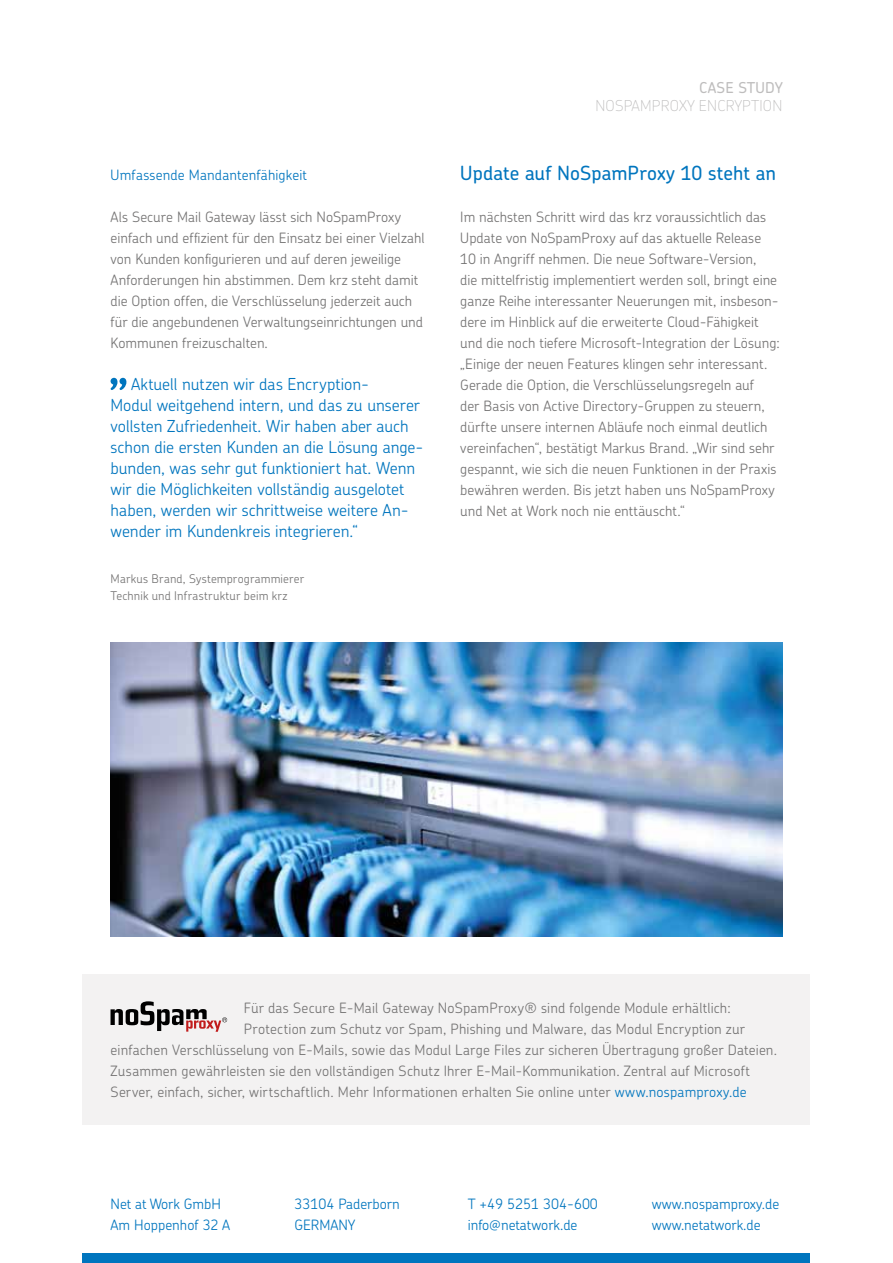
<style>
.page{position:relative;width:893px;height:1263px;background:#fff}
.page>*{position:absolute;margin:0;border:0;box-sizing:border-box;transform-origin:0 0}
.t1{font:500 19.5px "Chevin Std";color:#0075be}
.t2{font:300 16.5px/21px "Chevin Pro";color:#0075be}
.t3{font:100 15px "Chevin Pro";letter-spacing:.015em;color:#bebdbd}
.t4{font:500 15px "Chevin Pro";letter-spacing:.015em;color:#bebdbd}
.t5{font:300 14.25px/21px "Chevin Pro";letter-spacing:.005em;color:#747373}
.t6{font:300 14.25px/21px "Chevin Pro";color:#0075be}
.t7{font:300 12px/16.5px "Chevin Pro";letter-spacing:.015em;color:#747373}
.s1{color:#0075be}
</style>
<div class="page">
<svg style="left:111px;top:378px;width:15px;height:12px"></svg>
<div style="left:83px;top:975px;width:727px;height:150px;background:#f3f2f2"></div>
<svg style="left:111px;top:1001px;width:116px;height:31px"></svg>
<div style="left:83px;top:1253px;width:727px;height:10px;background:#0075be"></div>
<img style="left:111px;top:642px;width:671px;height:294px">
<p class="t6" style="left:111px;top:164px;width:198px">Umfassende Mandantenfähigkeit</p>
<p class="t5" style="left:111px;top:206px;width:316px">Als Secure Mail Gateway lässt sich NoSpamProxy einfach und effizient für den Einsatz bei einer Vielzahl von Kunden konfigurieren und auf deren jeweilige Anforderungen hin abstimmen. Dem krz steht damit die Option offen, die Verschlüsselung jederzeit auch für die angebundenen Verwaltungseinrichtungen und Kommunen freizuschalten.</p>
<p class="t2" style="left:111px;top:373px;width:314px;text-indent:20px">Aktuell nutzen wir das Encryption-<br>Modul weitgehend intern, und das zu unserer vollsten Zufriedenheit. Wir haben aber auch schon die ersten Kunden an die Lösung ange&shy;bunden, was sehr gut funktioniert hat. Wenn wir die Möglichkeiten vollständig ausgelotet haben, werden wir schrittweise weitere An&shy;wender im Kundenkreis integrieren.“</p>
<p class="t7" style="left:111px;top:570px;width:195px">Markus Brand, Systemprogrammierer<br>Technik und Infrastruktur beim krz</p>
<p class="t4" style="left:699px;top:78px;width:85px">CASE STUDY</p>
<p class="t3" style="left:595px;top:96px;width:188px">NOSPAMPROXY ENCRYPTION</p>
<h1 class="t1" style="left:460px;top:160px;width:317px">Update auf NoSpamProxy 10 steht an</h1>
<p class="t5" style="left:460px;top:206px;width:321px">Im nächsten Schritt wird das krz voraussichtlich das Update von NoSpamProxy auf das aktuelle Release 10 in Angriff nehmen. Die neue Software-Version,<br>die mittelfristig implementiert werden soll, bringt eine ganze Reihe interessanter Neuerungen mit, insbeson&shy;dere im Hinblick auf die erweiterte Cloud-Fähigkeit und die noch tiefere Microsoft-Integration der Lösung: „Einige der neuen Features klingen sehr interessant.<br>Gerade die Option, die Verschlüsselungsregeln auf<br>der Basis von Active Directory-Gruppen zu steuern, dürfte unsere internen Abläufe noch einmal deutlich vereinfachen“, bestätigt Markus Brand. „Wir sind sehr gespannt, wie sich die neuen Funktionen in der Praxis bewähren werden. Bis jetzt haben uns NoSpamProxy und Net at Work noch nie enttäuscht.“</p>
<p class="t5" style="left:244px;top:997px;width:488px">Für das Secure E-Mail Gateway NoSpamProxy® sind folgende Module erhältlich:</p>
<p class="t5" style="left:244px;top:1018px;width:503px">Protection zum Schutz vor Spam, Phishing und Malware, das Modul Encryption zur</p>
<p class="t5" style="left:111px;top:1039px;width:668px">einfachen Verschlüsselung von E-Mails, sowie das Modul Large Files zur sicheren Übertragung großer Dateien.</p>
<p class="t5" style="left:111px;top:1060px;width:641px">Zusammen gewährleisten sie den vollständigen Schutz Ihrer E-Mail-Kommunikation. Zentral auf Microsoft</p>
<p class="t5" style="left:111px;top:1081px;width:638px">Server, einfach, sicher, wirtschaftlich. Mehr Informationen erhalten Sie online unter <span class="s1">www.nospamproxy.de</span></p>
<p class="t6" style="left:111px;top:1193px;width:121px">Net at Work GmbH<br>Am Hoppenhof 32 A</p>
<p class="t6" style="left:468px;top:1193px;width:132px">T +49 5251 304-600 info@netatwork.de</p>
<p class="t6" style="left:294px;top:1193px;width:107px">33104 Paderborn<br>GERMANY</p>
<p class="t6" style="left:652px;top:1193px;width:129px">www.nospamproxy.de www.netatwork.de</p>
</div>
